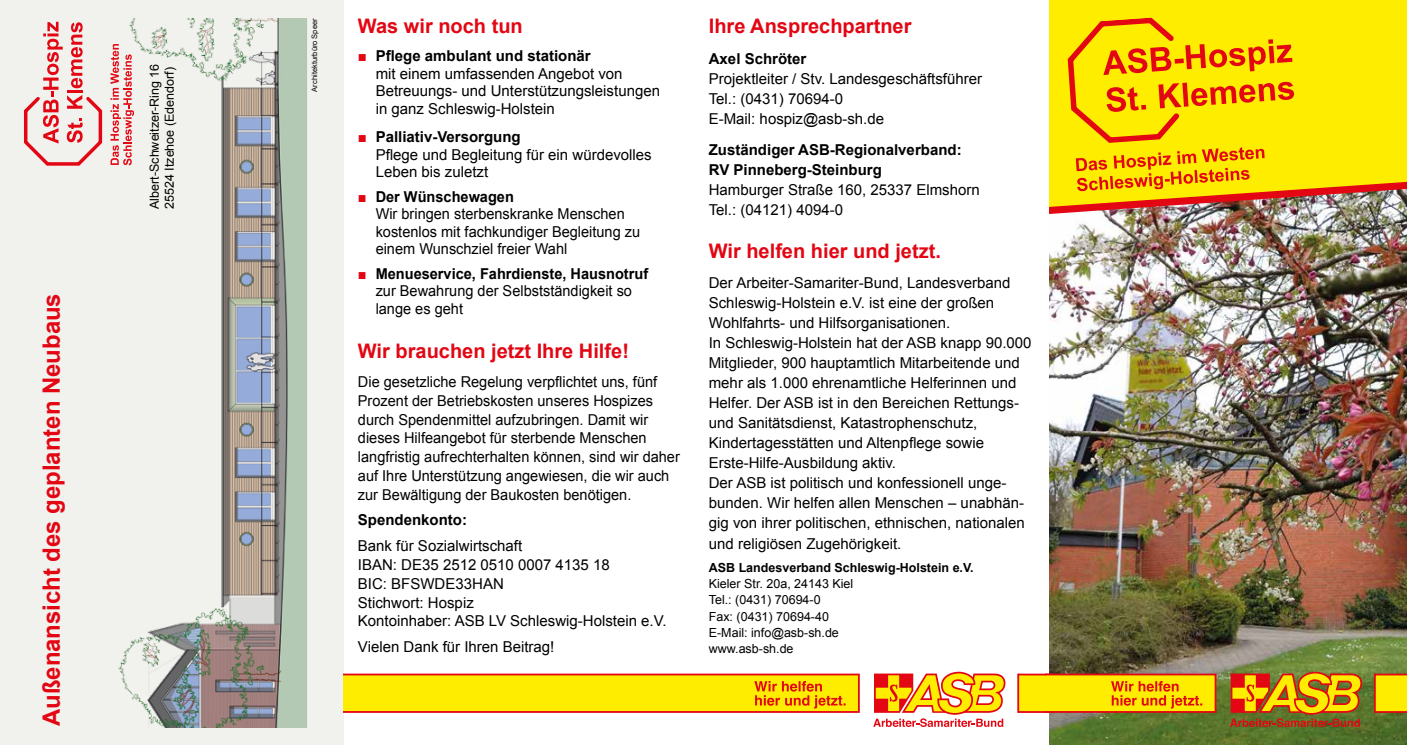
<style>
.page{position:relative;width:1407px;height:745px;background:#fff}
.page>*{position:absolute;margin:0;border:0;box-sizing:border-box;transform-origin:0 0}
.t1{font:700 23.88px "Arial";color:#e30613}
.t2{font:700 20px "Arial";color:#e30613}
.t3{font:15px/20px "Arial";color:#000}
.t4{font:700 15px/20px "Arial";color:#000}
.t5{font:12.5px/16.2px "Arial";color:#000}
.t6{font:700 12.5px "Arial";color:#000}
.t7{font:7.5px "Arial";color:#000}
.s1{color:#e30613}
.s2{font-weight:700}
</style>
<div class="page">
<div style="left:0;top:0;width:344px;height:744px;background:#f1f1ed"></div>
<img style="left:1049px;top:214px;width:358px;height:530px">
<div style="left:1049px;top:0;width:358px;height:15px;background:#ffed00"></div>
<svg style="left:344px;top:673px;width:516px;height:39px;background:#fbd406"></svg>
<svg style="left:873px;top:671px;width:132px;height:55px"></svg>
<svg style="left:1017px;top:671px;width:199px;height:42px;background:#f2bc0b"></svg>
<svg style="left:1373px;top:671px;width:34px;height:42px"></svg>
<svg style="left:1230px;top:671px;width:132px;height:55px;background:#be7f16"></svg>
<svg style="left:1049px;top:15px;width:358px;height:199px;background:#f4c60b"></svg>
<img style="left:118px;top:19px;width:189px;height:707px">
<svg style="left:111px;top:44px;width:23px;height:121px"></svg>
<svg style="left:24px;top:22px;width:79px;height:144px"></svg>
<h1 class="t1" style="left:36px;top:725px;width:434px;rotate:-90deg">Außenansicht des geplanten Neubaus</h1>
<p class="t5" style="left:147px;top:209px;width:147px;line-height:15px;rotate:-90deg">Albert-Schweitzer-Ring 16<br>25524 Itzehoe (Edendorf)</p>
<p class="t7" style="left:310px;top:91px;width:75px;rotate:-90deg">Architekturbüro Speer</p>
<h2 class="t2" style="left:358px;top:13px;width:166px">Was wir noch tun</h2>
<p class="t3" style="left:376px;top:47px;width:286px;line-height:17.5px;text-indent:-18px"><span class="s1">■</span> <span class="s2">Pflege ambulant und stationär<br></span>mit einem umfassenden Angebot von Betreuungs- und Unterstützungsleistungen in ganz Schleswig-Holstein</p>
<p class="t3" style="left:376px;top:128px;width:277px;line-height:17.5px;text-indent:-18px"><span class="s1">■</span> <span class="s2">Palliativ-Versorgung<br></span>Pflege und Begleitung für ein würdevolles<br>Leben bis zuletzt</p>
<p class="t3" style="left:376px;top:188px;width:266px;line-height:17.5px;text-indent:-18px"><span class="s1">■</span> <span class="s2">Der Wünschewagen<br></span>Wir bringen sterbenskranke Menschen kostenlos mit fachkundiger Begleitung zu einem Wunschziel freier Wahl</p>
<p class="t3" style="left:376px;top:265px;width:274px;line-height:17.5px;text-indent:-18px"><span class="s1">■</span> <span class="s2">Menueservice, Fahrdienste, Hausnotruf </span>zur Bewahrung der Selbstständigkeit so lange es geht</p>
<h2 class="t2" style="left:358px;top:337px;width:272px">Wir brauchen jetzt Ihre Hilfe!</h2>
<p class="t3" style="left:358px;top:372px;width:323px;line-height:18.8px">Die gesetzliche Regelung verpflichtet uns, fünf Prozent der Betriebskosten unseres Hospizes durch Spendenmittel aufzubringen. Damit wir dieses Hilfeangebot für sterbende Menschen langfristig aufrechterhalten können, sind wir daher auf Ihre Unterstützung angewiesen, die wir auch zur Bewältigung der Baukosten benötigen.</p>
<p class="t4" style="left:358px;top:510px;width:111px">Spendenkonto:</p>
<p class="t3" style="left:358px;top:536px;width:310px;line-height:18.8px">Bank für Sozialwirtschaft<br>IBAN: DE35 2512 0510 0007 4135 18<br>BIC: BFSWDE33HAN<br>Stichwort: Hospiz<br>Kontoinhaber: ASB LV Schleswig-Holstein e.V.</p>
<p class="t3" style="left:358px;top:636px;width:198px">Vielen Dank für Ihren Beitrag!</p>
<h2 class="t2" style="left:709px;top:13px;width:204px">Ihre Ansprechpartner</h2>
<p class="t4" style="left:709px;top:49px;width:99px">Axel Schröter</p>
<p class="t3" style="left:709px;top:69px;width:275px">Projektleiter / Stv. Landesgeschäftsführer<br>Tel.: (0431) 70694-0<br>E-Mail: hospiz@asb-sh.de</p>
<p class="t4" style="left:709px;top:140px;width:254px">Zuständiger ASB-Regionalverband:<br>RV Pinneberg-Steinburg</p>
<p class="t3" style="left:709px;top:179px;width:272px">Hamburger Straße 160, 25337 Elmshorn<br>Tel.: (04121) 4094-0</p>
<h2 class="t2" style="left:709px;top:237px;width:234px">Wir helfen hier und jetzt.</h2>
<p class="t3" style="left:709px;top:273px;width:324px">Der Arbeiter-Samariter-Bund, Landesverband Schleswig-Holstein e.V. ist eine der großen Wohlfahrts- und Hilfsorganisationen.<br>In Schleswig-Holstein hat der ASB knapp 90.000<br>Mitglieder, 900 hauptamtlich Mitarbeitende und mehr als 1.000 ehrenamtliche Helferinnen und Helfer. Der ASB ist in den Bereichen Rettungs&shy;und Sanitätsdienst, Katastrophenschutz, Kindertagesstätten und Altenpflege sowie Erste-Hilfe-Ausbildung aktiv.<br>Der ASB ist politisch und konfessionell unge&shy;bunden. Wir helfen allen Menschen – unabhän&shy;gig von ihrer politischen, ethnischen, nationalen und religiösen Zugehörigkeit.</p>
<p class="t6" style="left:709px;top:559px;width:266px">ASB Landesverband Schleswig-Holstein e.V.</p>
<p class="t5" style="left:709px;top:575px;width:146px">Kieler Str. 20a, 24143 Kiel<br>Tel.: (0431) 70694-0<br>Fax: (0431) 70694-40<br>E-Mail: info@asb-sh.de www.asb-sh.de</p>
</div>
